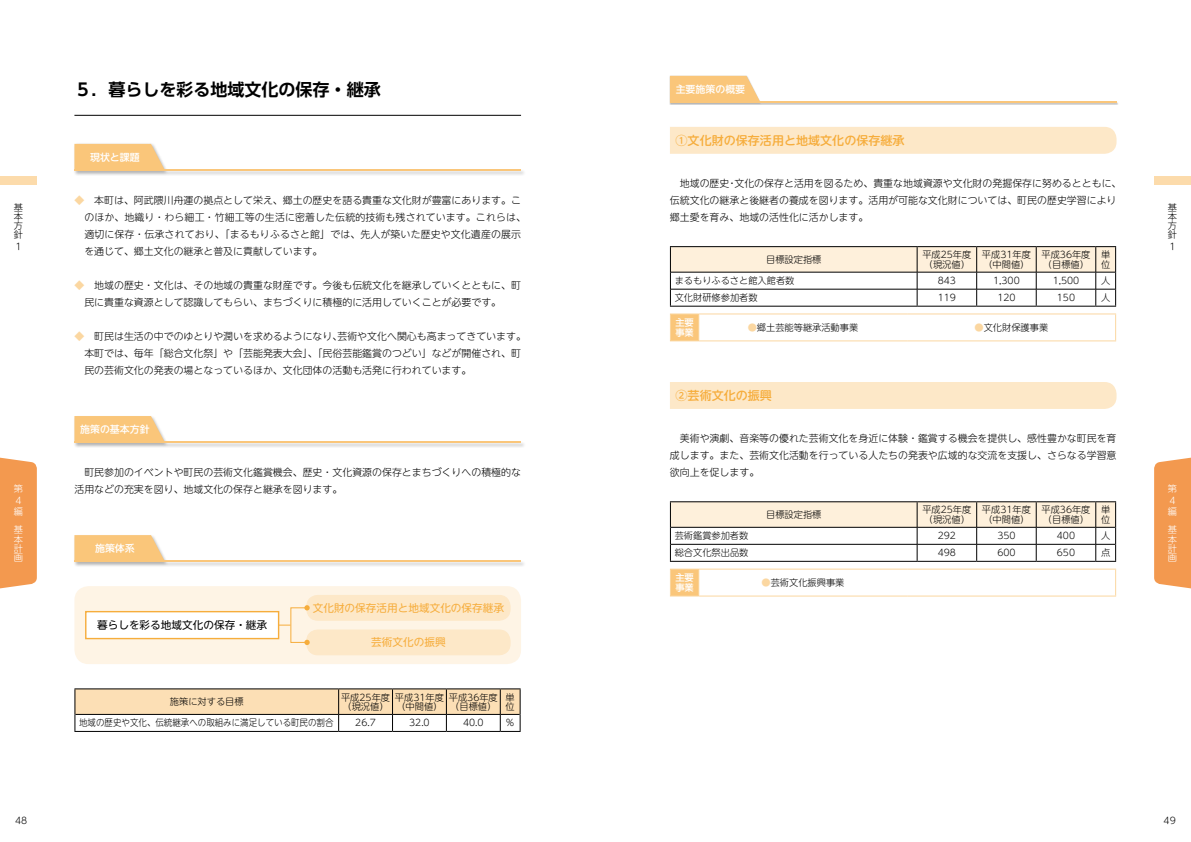
<style>
.page{position:relative;width:1191px;height:842px;background:#fff}
.page>*{position:absolute;margin:0;border:0;box-sizing:border-box;transform-origin:0 0}
.t1{font:700 17px "UD Shin Go Pr 6 N De";color:#000}
.t2{font:500 12px "UD Shin M Go Pr 6 N";color:#f6ad3c}
.t3{font:10.6px "UD Shin M Go Pr 6 N";color:#f6ad3c}
.t4{font:10.6px "UD Shin M Go Pr 6 N";color:#000}
.t5{font:300 9.9px/17px "UD Shin M Go Pr 6 N";color:#000}
.t6{font:500 9.9px "UD Shin M Go Pr 6 N";color:#fff}
.t7{font:300 9.2px/9.2px "UD Shin M Go Pr 6 N";color:#000}
.t8{font:300 9.2px "UD Shin M Go Pr 6 N";color:#000;scale:.92 1}
.t9{font:300 9.2px/9.2px "UD Shin M Go Pr 6 N";color:#fff}
.t10{font:500 9.2px/10.6px "UD Shin Go Pr 6 N";color:#fff}
.s1{color:#fbd7a1}
</style>
<div class="page">
<hr style="left:74px;top:115px;width:447px;height:1px;background:#000">
<div style="left:73px;top:143px;width:453px;height:33px;background:#000;opacity:.3"></div>
<svg style="left:74px;top:144px;width:91px;height:25px;background:#f9c984"></svg>
<hr style="left:74px;top:169px;width:447px;height:2px;background:#fac67a">
<div style="left:73px;top:415px;width:453px;height:33px;background:#000;opacity:.3"></div>
<svg style="left:74px;top:416px;width:91px;height:25px;background:#f9ca84"></svg>
<hr style="left:74px;top:441px;width:447px;height:2px;background:#fac67a">
<div style="left:73px;top:534px;width:453px;height:33px;background:#000;opacity:.3"></div>
<svg style="left:74px;top:535px;width:91px;height:26px;background:#f9ca84"></svg>
<hr style="left:74px;top:561px;width:447px;height:1px;background:#fac67a">
<div style="left:74px;top:586px;width:447px;height:78px;background:#fef4e5;border-radius:14px"></div>
<div style="left:307px;top:595px;width:203px;height:25px;background:#fde8c8;border-radius:11px"></div>
<div style="left:306px;top:595px;width:204px;height:26px;border:1px solid #fde8c8;border-radius:11px"></div>
<div style="left:307px;top:630px;width:203px;height:25px;background:#fde8c8;border-radius:11px"></div>
<div style="left:306px;top:630px;width:204px;height:25px;border:1px solid #fde8c8;border-radius:11px"></div>
<div style="left:86px;top:612px;width:193px;height:27px;background:#fff"></div>
<div style="left:85px;top:611px;width:194px;height:28px;border:1px solid #f6ad3c"></div>
<svg style="left:304px;top:605px;width:6px;height:5px"></svg>
<svg style="left:304px;top:640px;width:6px;height:5px"></svg>
<svg style="left:278px;top:625px;width:12px;height:1px"></svg>
<div style="left:290px;top:607px;width:17px;height:36px;border:1px solid #f6ad3c"></div>
<svg style="left:74px;top:688px;width:446px;height:44px"></svg>
<svg style="left:670px;top:76px;width:90px;height:25px;background:#faca83"></svg>
<hr style="left:670px;top:101px;width:446px;height:2px;background:#fac67a">
<div style="left:670px;top:127px;width:446px;height:27px;background:#fde8c8"></div>
<svg style="left:670px;top:246px;width:446px;height:61px"></svg>
<hr style="left:699px;top:313px;width:208px;height:1px;background:#fbd7a1">
<hr style="left:907px;top:313px;width:209px;height:1px;background:#fbd7a1">
<svg style="left:1115px;top:314px;width:1px;height:26px"></svg>
<svg style="left:670px;top:313px;width:29px;height:28px"></svg>
<hr style="left:699px;top:340px;width:208px;height:1px;background:#fbd7a1">
<hr style="left:907px;top:340px;width:209px;height:1px;background:#fbd7a1">
<div style="left:670px;top:382px;width:446px;height:27px;background:#fde8c8"></div>
<svg style="left:670px;top:501px;width:446px;height:61px"></svg>
<hr style="left:699px;top:569px;width:208px;height:1px;background:#fbd7a1">
<hr style="left:907px;top:569px;width:209px;height:1px;background:#fbd7a1">
<svg style="left:1115px;top:570px;width:1px;height:25px"></svg>
<svg style="left:670px;top:569px;width:29px;height:27px"></svg>
<hr style="left:699px;top:595px;width:208px;height:1px;background:#fbd7a1">
<hr style="left:907px;top:595px;width:209px;height:1px;background:#fbd7a1">
<svg style="left:0;top:457px;width:37px;height:132px;background:#f39e58"></svg>
<svg style="left:1154px;top:457px;width:37px;height:132px;background:#f39e58"></svg>
<div style="left:0;top:176px;width:37px;height:8px;background:#fcdbab"></div>
<div style="left:1154px;top:176px;width:37px;height:8px;background:#fcdbab"></div>
<p class="t7" style="left:14px;top:202px;width:10px;text-align:justify">基本方針</p>
<p class="t7" style="left:15px;top:241px;width:5px">1</p>
<p class="t9" style="left:14px;top:482px;width:10px;line-height:11.5px">第<br>4編</p>
<p class="t9" style="left:14px;top:525px;width:10px;text-align:justify">基本計画</p>
<p class="t1" style="left:74px;top:75px;width:308px">５．暮らしを彩る地域文化の保存・継承</p>
<p class="t6" style="left:90px;top:149px;width:51px">現状と課題</p>
<p class="t5" style="left:84px;top:191px;width:443px;text-indent:-10px"><span class="s1">◆</span>　本町は、阿武隈川舟運の拠点として栄え、郷土の歴史を語る貴重な文化財が豊富にあります。このほか、地織り・わら細工・竹細工等の生活に密着した伝統的技術も残されています。これらは、適切に保存・伝承されており、「まるもりふるさと館」では、先人が築いた歴史や文化遺産の展示を通じて、郷土文化の継承と普及に貢献しています。</p>
<p class="t5" style="left:84px;top:276px;width:438px;text-indent:-10px"><span class="s1">◆</span>　地域の歴史・文化は、その地域の貴重な財産です。今後も伝統文化を継承していくとともに、町民に貴重な資源として認識してもらい、まちづくりに積極的に活用していくことが必要です。</p>
<p class="t5" style="left:84px;top:327px;width:443px;text-indent:-10px"><span class="s1">◆</span>　町民は生活の中でのゆとりや潤いを求めるようになり、芸術や文化へ関心も高まってきています。本町では、毎年「総合文化祭」や「芸能発表大会」、「民俗芸能鑑賞のつどい」などが開催され、町民の芸術文化の発表の場となっているほか、文化団体の活動も活発に行われています。</p>
<p class="t6" style="left:80px;top:421px;width:71px">施策の基本方針</p>
<p class="t5" style="left:74px;top:463px;width:448px">　町民参加のイベントや町民の芸術文化鑑賞機会、歴史・文化資源の保存とまちづくりへの積極的な活用などの充実を図り、地域文化の保存と継承を図ります。</p>
<p class="t6" style="left:95px;top:540px;width:41px">施策体系</p>
<p class="t4" style="left:97px;top:616px;width:172px">暮らしを彩る地域文化の保存・継承</p>
<p class="t3" style="left:313px;top:599px;width:193px">文化財の保存活用と地域文化の保存継承</p>
<p class="t3" style="left:371px;top:634px;width:76px">芸術文化の振興</p>
<p class="t7" style="left:170px;top:696px;width:75px">施策に対する目標</p>
<p class="t7" style="left:341px;top:692px;width:51px">平成25年度（現況値）</p>
<p class="t7" style="left:395px;top:692px;width:51px">平成31年度（中間値）</p>
<p class="t7" style="left:449px;top:692px;width:51px">平成36年度（目標値）</p>
<p class="t7" style="left:505px;top:692px;width:11px">単位</p>
<p class="t8" style="left:79px;top:715px;width:278px">地域の歴史や文化、伝統継承への取組みに満足している町民の割合</p>
<p class="t7" style="left:355px;top:718px;width:22px">26.7</p>
<p class="t7" style="left:409px;top:718px;width:22px">32.0</p>
<p class="t7" style="left:463px;top:718px;width:22px">40.0</p>
<p class="t7" style="left:505px;top:718px;width:11px">％</p>
<p class="t6" style="left:675px;top:81px;width:71px">主要施策の概要</p>
<p class="t2" style="left:675px;top:130px;width:230px">①文化財の保存活用と地域文化の保存継承</p>
<p class="t5" style="left:670px;top:174px;width:453px">　地域の歴史・文化の保存と活用を図るため、貴重な地域資源や文化財の発掘保存に努めるとともに、伝統文化の継承と後継者の養成を図ります。活用が可能な文化財については、町民の歴史学習により郷土愛を育み、地域の活性化に活かします。</p>
<p class="t7" style="left:766px;top:254px;width:57px">目標設定指標</p>
<p class="t7" style="left:922px;top:250px;width:51px">平成25年度（現況値）</p>
<p class="t7" style="left:982px;top:250px;width:51px">平成31年度（中間値）</p>
<p class="t7" style="left:1041px;top:250px;width:51px">平成36年度（目標値）</p>
<p class="t7" style="left:1101px;top:250px;width:11px">単位</p>
<p class="t7" style="left:674px;top:276px;width:121px">まるもりふるさと館入館者数</p>
<p class="t7" style="left:937px;top:276px;width:20px">843</p>
<p class="t7" style="left:993px;top:276px;width:28px">1,300</p>
<p class="t7" style="left:1052px;top:276px;width:28px">1,500</p>
<p class="t7" style="left:1101px;top:276px;width:11px">人</p>
<p class="t7" style="left:674px;top:293px;width:84px">文化財研修参加者数</p>
<p class="t7" style="left:937px;top:293px;width:20px">119</p>
<p class="t7" style="left:997px;top:293px;width:20px">120</p>
<p class="t7" style="left:1057px;top:293px;width:20px">150</p>
<p class="t7" style="left:1101px;top:293px;width:11px">人</p>
<p class="t10" style="left:675px;top:317px;width:20px">主要事業</p>
<p class="t7" style="left:747px;top:322px;width:112px"><span class="s1">●</span>郷土芸能等継承活動事業</p>
<p class="t7" style="left:974px;top:322px;width:75px"><span class="s1">●</span>文化財保護事業</p>
<p class="t2" style="left:675px;top:385px;width:98px">②芸術文化の振興</p>
<p class="t5" style="left:670px;top:429px;width:448px;text-align:justify">　美術や演劇、音楽等の優れた芸術文化を身近に体験・鑑賞する機会を提供し、感性豊かな町民を育成します。また、芸術文化活動を行っている人たちの発表や広域的な交流を支援し、さらなる学習意欲向上を促します。</p>
<p class="t7" style="left:766px;top:509px;width:57px">目標設定指標</p>
<p class="t7" style="left:922px;top:505px;width:51px">平成25年度（現況値）</p>
<p class="t7" style="left:982px;top:505px;width:51px">平成31年度（中間値）</p>
<p class="t7" style="left:1041px;top:505px;width:51px">平成36年度（目標値）</p>
<p class="t7" style="left:1101px;top:505px;width:11px">単位</p>
<p class="t7" style="left:674px;top:531px;width:75px">芸術鑑賞参加者数</p>
<p class="t7" style="left:937px;top:531px;width:20px">292</p>
<p class="t7" style="left:997px;top:531px;width:20px">350</p>
<p class="t7" style="left:1057px;top:531px;width:20px">400</p>
<p class="t7" style="left:1101px;top:531px;width:11px">人</p>
<p class="t7" style="left:674px;top:548px;width:75px">総合文化祭出品数</p>
<p class="t7" style="left:937px;top:548px;width:20px">498</p>
<p class="t7" style="left:997px;top:548px;width:20px">600</p>
<p class="t7" style="left:1057px;top:548px;width:20px">650</p>
<p class="t7" style="left:1101px;top:548px;width:11px">点</p>
<p class="t10" style="left:675px;top:572px;width:20px">主要事業</p>
<p class="t7" style="left:761px;top:577px;width:84px"><span class="s1">●</span>芸術文化振興事業</p>
<p class="t7" style="left:1168px;top:202px;width:10px;text-align:justify">基本方針</p>
<p class="t7" style="left:1169px;top:241px;width:5px">1</p>
<p class="t9" style="left:1168px;top:482px;width:10px;line-height:11.5px">第<br>4編</p>
<p class="t9" style="left:1168px;top:525px;width:10px;text-align:justify">基本計画</p>
<p class="t7" style="left:15px;top:816px;width:14px">48</p>
<p class="t7" style="left:1163px;top:816px;width:14px">49</p>
</div>
